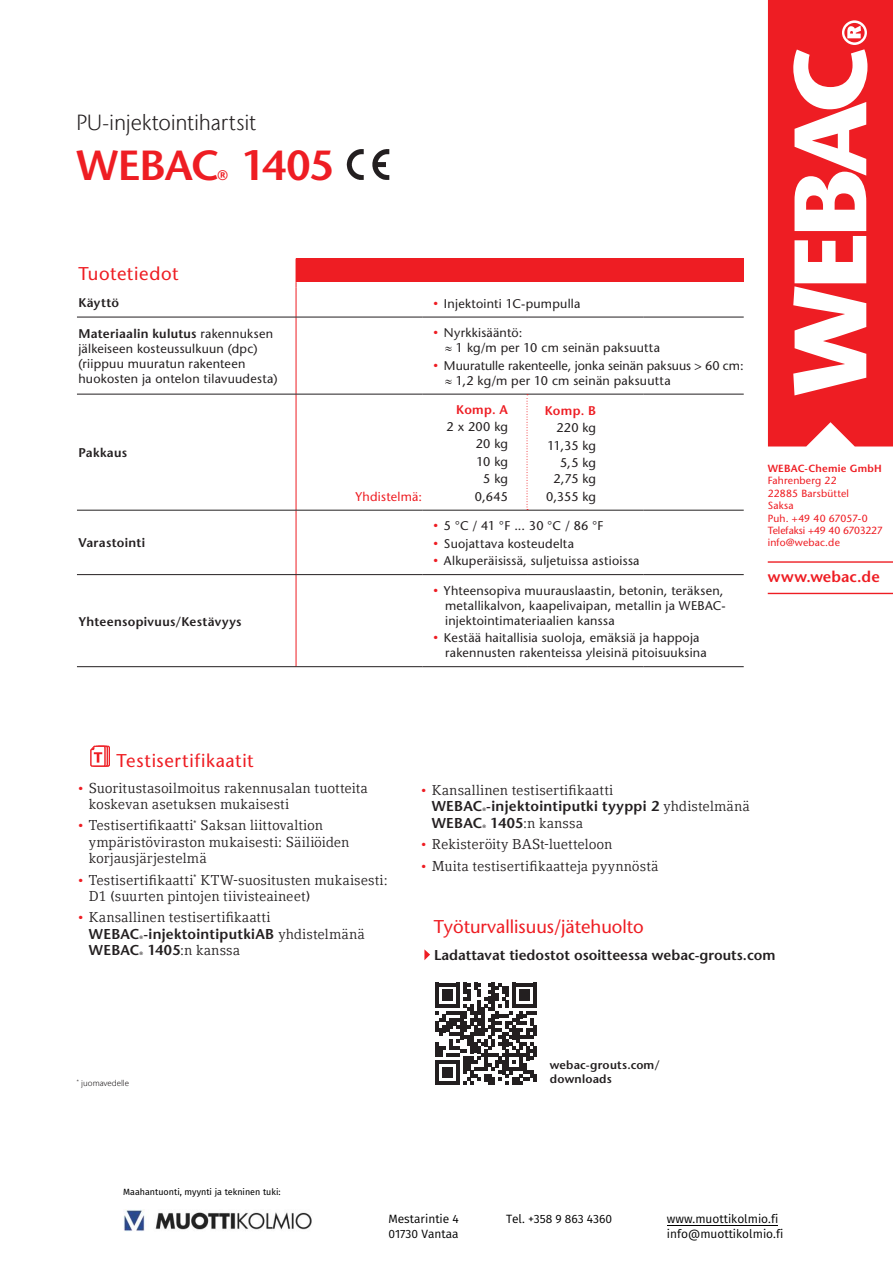
<style>
.page{position:relative;width:893px;height:1263px;background:#fff}
.page>*{position:absolute;margin:0;border:0;box-sizing:border-box;transform-origin:0 0}
.kapitel_titel_ITCSto{font:600 42px "Stone Sans";letter-spacing:-.02em;color:#ee1d23}
.t1{font:300 21.9px "Stone Sans IIITC Com";letter-spacing:-.01em;color:#231f20}
.aufzählung_LTCom_8_5{font:18.45px "Stone Sans";color:#ee1d23}
.aufzählung_LTCom_8_5-2{font:18.45px "Stone Sans";letter-spacing:.045em;color:#ee1d23}
.tabelle_parameter{font:18.45px "Stone Sans";letter-spacing:.035em;color:#ee1d23}
.t2{font:600 15.45px "Stone Sans";letter-spacing:.01em;color:#ee1d23}
.aufzählung_LTCom_8_5-3{font:14.25px/16.5px "Compatil Letter LT Com";letter-spacing:.005em;color:#231f20}
.aufzählung_LTCom_8_5-4{font:600 14.25px "Stone Sans";color:#231f20}
.aufzählung_LTCom_8_5-5{font:600 14.25px "Stone Sans";letter-spacing:.02em;color:#231f20}
.kapitel_titel_ITCSto-2{font:600 13.8px "Stone Sans";color:#ee1d23}
.tabelle_text{font:12.6px/15px "Stone Sans";letter-spacing:.02em;color:#231f20}
.spalte_links_medium{font:12.6px "Stone Sans";letter-spacing:.015em;color:#231f20}
.tabelle_text-2{font:600 12.6px "Stone Sans";letter-spacing:.025em;color:#231f20}
.spalte_links_medium-2{font:12.6px "Stone Sans";letter-spacing:.02em;color:#ee1d23}
.spalte_links_medium-3{font:600 12.6px "Stone Sans";color:#ee1d23}
.spalte_flatterrechts{font:600 12.6px "Stone Sans";color:#ee1d23}
.t3{font:12px/14.4px "Fira Sans";color:#000}
.t4{font:600 11.7px/14.1px "Stone Sans";letter-spacing:.02em;color:#231f20}
.t5{font:10.35px/12.5px "Stone Sans";letter-spacing:.015em;color:#ee1d23}
.t6{font:600 10.35px "Stone Sans";letter-spacing:.02em;color:#ee1d23}
.t7{font:9px "Fira Sans";color:#000}
.tabelle_zusatz{font:300 8.4px "Stone Sans IIITC Com";letter-spacing:-.005em;color:#231f20}
.aufzählung_LTCom_8_5-6{font:600 4.65px "Stone Sans";color:#231f20}
.s1{font-family:"Compatil Letter LT Com";font-size:14.25px;color:#ee1d23}
.s2{font-weight:600}
.s3{color:#ee1d23}
.s4{font-family:"Stone Sans";font-weight:600}
.s5{font-family:"Compatil Letter LT Com";font-weight:400}
</style>
<div class="page">
<svg style="left:424px;top:949px;width:6px;height:11px"></svg>
<svg style="left:435px;top:983px;width:102px;height:101px"></svg>
<img style="left:346px;top:149px;width:44px;height:31px">
<div style="left:296px;top:258px;width:448px;height:24px;background:#ee1d23"></div>
<hr style="left:296px;top:287px;width:1px;height:30px;background:#ee1d23">
<hr style="left:296px;top:317px;width:1px;height:77px;background:#ee1d23">
<hr style="left:296px;top:394px;width:1px;height:116px;background:#ee1d23">
<hr style="left:296px;top:510px;width:1px;height:64px;background:#ee1d23">
<hr style="left:296px;top:575px;width:1px;height:91px;background:#ee1d23">
<hr style="left:77px;top:317px;width:219px;height:1px;background:#231f20">
<hr style="left:296px;top:317px;width:126px;height:1px;background:#231f20">
<hr style="left:422px;top:317px;width:105px;height:1px;background:#231f20">
<hr style="left:527px;top:317px;width:117px;height:1px;background:#231f20">
<hr style="left:644px;top:317px;width:100px;height:1px;background:#231f20">
<hr style="left:77px;top:394px;width:219px;height:1px;background:#231f20">
<hr style="left:296px;top:394px;width:126px;height:1px;background:#231f20">
<hr style="left:422px;top:394px;width:105px;height:1px;background:#231f20">
<hr style="left:527px;top:394px;width:117px;height:1px;background:#231f20">
<hr style="left:644px;top:394px;width:100px;height:1px;background:#231f20">
<hr style="left:77px;top:510px;width:219px;height:1px;background:#231f20">
<hr style="left:296px;top:510px;width:126px;height:1px;background:#231f20">
<hr style="left:422px;top:510px;width:105px;height:1px;background:#231f20">
<hr style="left:527px;top:510px;width:117px;height:1px;background:#231f20">
<hr style="left:644px;top:510px;width:100px;height:1px;background:#231f20">
<hr style="left:77px;top:574px;width:219px;height:1px;background:#231f20">
<hr style="left:296px;top:574px;width:126px;height:1px;background:#231f20">
<hr style="left:422px;top:574px;width:105px;height:1px;background:#231f20">
<hr style="left:527px;top:574px;width:117px;height:1px;background:#231f20">
<hr style="left:644px;top:574px;width:100px;height:1px;background:#231f20">
<hr style="left:77px;top:666px;width:219px;height:1px;background:#231f20">
<hr style="left:296px;top:666px;width:126px;height:1px;background:#231f20">
<hr style="left:422px;top:666px;width:105px;height:1px;background:#231f20">
<hr style="left:527px;top:666px;width:117px;height:1px;background:#231f20">
<hr style="left:644px;top:666px;width:100px;height:1px;background:#231f20">
<svg style="left:527px;top:394px;width:1px;height:116px"></svg>
<svg style="left:90px;top:746px;width:20px;height:21px"></svg>
<hr style="left:768px;top:593px;width:125px;height:1px;background:#ee1d23">
<hr style="left:768px;top:561px;width:125px;height:2px;background:#ee1d23">
<svg style="left:768px;top:0;width:125px;height:446px;fill:#ee1d23"></svg>
<img style="left:123px;top:1209px;width:189px;height:23px">
<hr style="left:667px;top:1225px;width:111px;height:1px;background:#000">
<p class="t1" style="left:76px;top:109px;width:181px">PU-injektointihartsit</p>
<p class="kapitel_titel_ITCSto" style="left:76px;top:140px;width:144px">WEBAC</p>
<p class="kapitel_titel_ITCSto" style="left:241px;top:140px;width:94px">1405</p>
<p class="kapitel_titel_ITCSto-2" style="left:218px;top:167px;width:12px">®</p>
<p class="tabelle_parameter" style="left:78px;top:263px;width:102px">Tuotetiedot</p>
<p class="tabelle_text-2" style="left:78px;top:295px;width:42px">Käyttö</p>
<p class="spalte_links_medium" style="left:432px;top:296px;width:150px"><span class="s1">•</span> Injektointi 1C-pumpulla</p>
<p class="tabelle_text" style="left:78px;top:326px;width:201px"><span class="s2">Materiaalin kulutus</span> rakennuksen jälkeiseen kosteussulkuun (dpc) (riippuu muuratun rakenteen huokosten ja ontelon tilavuudesta)</p>
<p class="tabelle_text" style="left:445px;top:325px;width:216px;text-indent:-13px"><span class="s1">•</span> Nyrkkisääntö:<br>≈ 1 kg/m per 10 cm seinän paksuutta</p>
<p class="tabelle_text" style="left:445px;top:358px;width:300px;text-indent:-13px"><span class="s1">•</span> Muuratulle rakenteelle, jonka seinän paksuus &gt; 60 cm: ≈ 1,2 kg/m per 10 cm seinän paksuutta</p>
<p class="tabelle_text-2" style="left:78px;top:445px;width:50px">Pakkaus</p>
<p class="tabelle_text-2" style="left:78px;top:535px;width:68px">Varastointi</p>
<p class="tabelle_text-2" style="left:78px;top:614px;width:165px">Yhteensopivuus/Kestävyys</p>
<p class="spalte_links_medium-2" style="left:355px;top:489px;width:68px">Yhdistelmä:</p>
<p class="spalte_links_medium-3" style="left:456px;top:402px;width:53px">Komp. A</p>
<p class="spalte_links_medium" style="left:447px;top:419px;width:63px">2 x 200 kg</p>
<p class="spalte_links_medium" style="left:476px;top:437px;width:34px">20 kg</p>
<p class="spalte_links_medium" style="left:476px;top:454px;width:33px">10 kg</p>
<p class="spalte_links_medium" style="left:483px;top:471px;width:26px">5 kg</p>
<p class="spalte_links_medium" style="left:475px;top:489px;width:35px">0,645</p>
<p class="spalte_flatterrechts" style="left:545px;top:403px;width:53px">Komp. B</p>
<p class="spalte_links_medium" style="left:556px;top:420px;width:41px">220 kg</p>
<p class="spalte_links_medium" style="left:548px;top:438px;width:50px">11,35 kg</p>
<p class="spalte_links_medium" style="left:560px;top:455px;width:37px">5,5 kg</p>
<p class="spalte_links_medium" style="left:553px;top:471px;width:44px">2,75 kg</p>
<p class="spalte_links_medium" style="left:546px;top:489px;width:52px">0,355 kg</p>
<p class="tabelle_text" style="left:432px;top:518px;width:173px"><span class="s1">•</span> 5 °C / 41 °F ... 30 °C / 86 °F</p>
<p class="tabelle_text" style="left:432px;top:536px;width:144px"><span class="s1">•</span> Suojattava kosteudelta</p>
<p class="tabelle_text" style="left:432px;top:553px;width:209px"><span class="s1">•</span> Alkuperäisissä, suljetuissa astioissa</p>
<p class="tabelle_text" style="left:445px;top:583px;width:282px;text-indent:-13px"><span class="s1">•</span> Yhteensopiva muurauslaastin, betonin, teräksen, metallikalvon, kaapelivaipan, metallin ja WEBAC&shy;injektointimateriaalien kanssa</p>
<p class="tabelle_text" style="left:445px;top:630px;width:263px;text-indent:-13px"><span class="s1">•</span> Kestää haitallisia suoloja, emäksiä ja happoja rakennusten rakenteissa yleisinä pitoisuuksina</p>
<p class="t6" style="left:768px;top:462px;width:116px">WEBAC-Chemie GmbH</p>
<p class="t5" style="left:768px;top:474px;width:117px">Fahrenberg 22<br>22885 Barsbüttel<br>Saksa<br>Puh. +49 40 67057-0<br>Telefaksi +49 40 6703227 info@webac.de</p>
<p class="t2" style="left:768px;top:568px;width:114px">www.webac.de</p>
<p class="aufzählung_LTCom_8_5-2" style="left:117px;top:749px;width:139px">Testisertifikaatit</p>
<p class="aufzählung_LTCom_8_5-3" style="left:89px;top:779px;width:281px;text-indent:-12px"><span class="s3">•</span> Suoritustasoilmoitus rakennusalan tuotteita koskevan asetuksen mukaisesti</p>
<p class="aufzählung_LTCom_8_5-3" style="left:89px;top:817px;width:262px;text-indent:-12px"><span class="s3">•</span> Testisertifikaatti<sup>*</sup> Saksan liittovaltion ympäristöviraston mukaisesti: Säiliöiden korjausjärjestelmä</p>
<p class="aufzählung_LTCom_8_5-3" style="left:89px;top:871px;width:300px;text-indent:-12px"><span class="s3">•</span> Testisertifikaatti<sup>*</sup> KTW-suositusten mukaisesti:<br>D1 (suurten pintojen tiivisteaineet)</p>
<p class="aufzählung_LTCom_8_5-3" style="left:89px;top:909px;width:277px;text-indent:-12px"><span class="s3">•</span> Kansallinen testisertifikaatti<br><span class="s4">WEBAC -injektointiputkiAB</span> yhdistelmänä</p>
<p class="aufzählung_LTCom_8_5-6" style="left:140px;top:934px;width:5px">®</p>
<p class="aufzählung_LTCom_8_5-4" style="left:89px;top:942px;width:52px">WEBAC</p>
<p class="aufzählung_LTCom_8_5-6" style="left:140px;top:951px;width:5px">®</p>
<p class="aufzählung_LTCom_8_5-3" style="left:147px;top:942px;width:94px"><span class="s4">1405</span>:n kanssa</p>
<p class="aufzählung_LTCom_8_5-3" style="left:420px;top:782px;width:195px"><span class="s3">•</span> Kansallinen testisertifikaatti</p>
<p class="aufzählung_LTCom_8_5-5" style="left:432px;top:798px;width:319px">WEBAC -injektointiputki tyyppi 2 <span class="s5">yhdistelmänä</span></p>
<p class="aufzählung_LTCom_8_5-6" style="left:482px;top:807px;width:5px">®</p>
<p class="aufzählung_LTCom_8_5-4" style="left:432px;top:814px;width:52px">WEBAC</p>
<p class="aufzählung_LTCom_8_5-6" style="left:482px;top:823px;width:5px">®</p>
<p class="aufzählung_LTCom_8_5-3" style="left:490px;top:815px;width:94px"><span class="s4">1405</span>:n kanssa</p>
<p class="aufzählung_LTCom_8_5-3" style="left:420px;top:836px;width:194px"><span class="s3">•</span> Rekisteröity BASt-luetteloon</p>
<p class="aufzählung_LTCom_8_5-3" style="left:420px;top:857px;width:240px"><span class="s3">•</span> Muita testisertifikaatteja pyynnöstä</p>
<p class="aufzählung_LTCom_8_5" style="left:434px;top:916px;width:212px">Työturvallisuus/jätehuolto</p>
<p class="aufzählung_LTCom_8_5-4" style="left:434px;top:947px;width:343px">Ladattavat tiedostot osoitteessa webac-grouts.com</p>
<p class="tabelle_zusatz" style="left:77px;top:1078px;width:54px"><sup>*</sup> juomavedelle</p>
<p class="t4" style="left:550px;top:1057px;width:111px">webac-grouts.com/ downloads</p>
<p class="t7" style="left:123px;top:1185px;width:159px">Maahantuonti, myynti ja tekninen tuki:</p>
<p class="t3" style="left:388px;top:1212px;width:72px">Mestarintie 4<br>01730 Vantaa</p>
<p class="t3" style="left:506px;top:1212px;width:108px">Tel. +358 9 863 4360</p>
<p class="t3" style="left:667px;top:1212px;width:118px">www.muottikolmio.fi info@muottikolmio.fi</p>
</div>
